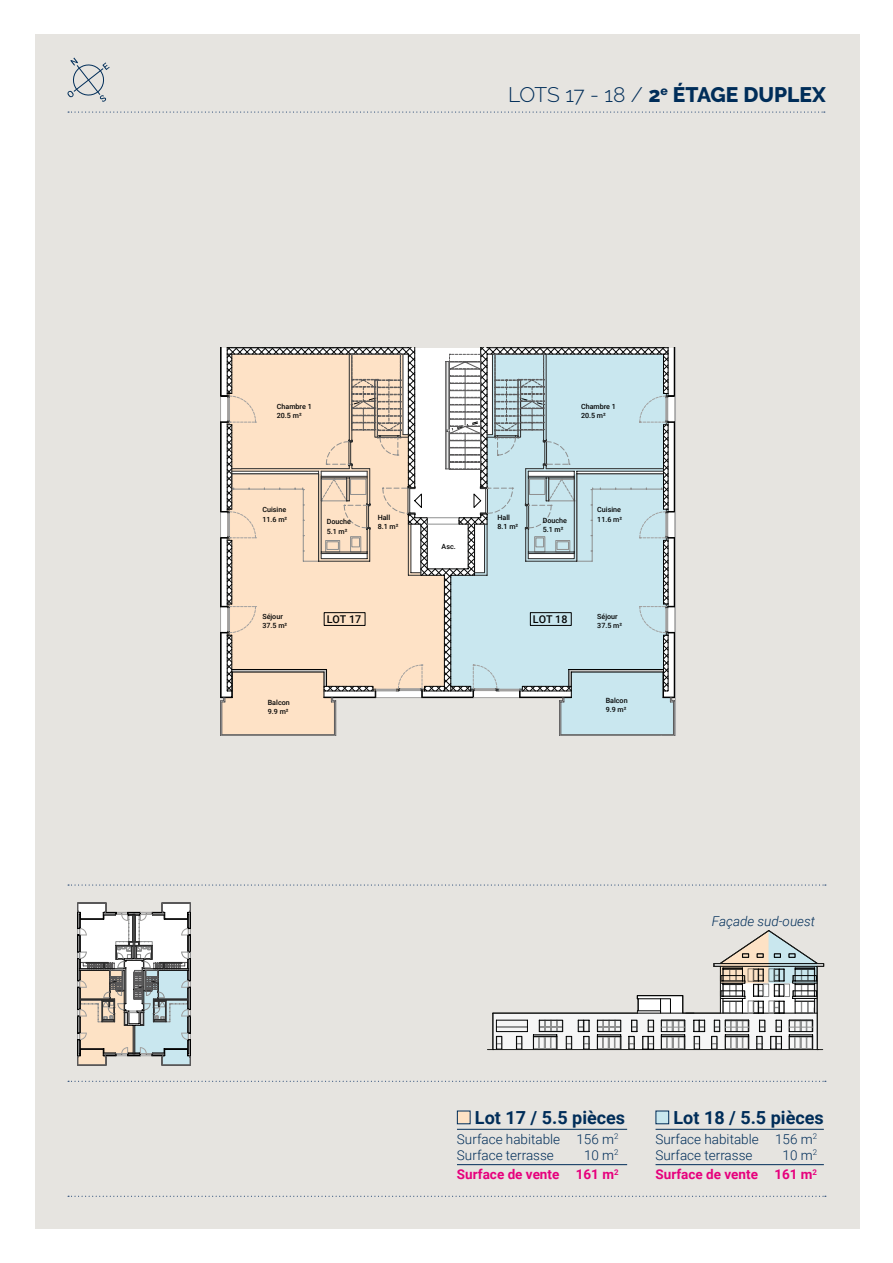
<style>
.page{position:relative;width:893px;height:1263px;background:#fff}
.page>*{position:absolute;margin:0;border:0;box-sizing:border-box;transform-origin:0 0}
.t1{font:800 21px "Raleway";color:#002d59}
.t2{font:700 18px "Roboto";color:#002d59}
.t3{font:300 13.5px/16.2px "Roboto";color:#002d59}
.t4{font:700 13.5px/19.5px "Roboto";color:#e6007d;text-align:right}
.t5{font:italic 300 13.5px "Roboto";color:#002d59}
.t6{font:500 10.65px "Roboto";color:#020303}
.t7{font:500 7.2px/9.1px "Roboto";color:#020303}
.s1{font-weight:300}
.s2{font-weight:300;color:#002d59}
</style>
<div class="page">
<div style="left:35px;top:34px;width:824px;height:1195px;background:#e6e4e0"></div>
<svg style="left:77px;top:902px;width:114px;height:164px;background:#c0c0bc"></svg>
<svg style="left:68px;top:112px;width:757px;height:1px"></svg>
<hr style="left:487px;top:1049px;width:336px;height:1px;background:#1d1e1c">
<svg style="left:492px;top:930px;width:332px;height:120px"></svg>
<svg style="left:68px;top:1196px;width:758px;height:1px"></svg>
<div style="left:278px;top:561px;width:94px;height:43px;background:#fee2c6"></div>
<svg style="left:372px;top:561px;width:296px;height:43px;background:#d2e2e1"></svg>
<hr style="left:427px;top:568px;width:41px;height:1px;background:#020303">
<hr style="left:474px;top:524px;width:1px;height:51px;background:#020303">
<hr style="left:421px;top:524px;width:1px;height:51px;background:#020303">
<hr style="left:450px;top:575px;width:1px;height:116px;background:#020303">
<hr style="left:444px;top:575px;width:1px;height:116px;background:#020303">
<hr style="left:468px;top:524px;width:1px;height:45px;background:#020303">
<hr style="left:227px;top:540px;width:1px;height:64px;background:#020303">
<hr style="left:220px;top:537px;width:1px;height:70px;background:#020303">
<hr style="left:221px;top:538px;width:1px;height:68px;background:#020303">
<hr style="left:231px;top:540px;width:1px;height:64px;background:#020303">
<hr style="left:668px;top:540px;width:1px;height:64px;background:#020303">
<hr style="left:674px;top:538px;width:1px;height:68px;background:#020303">
<hr style="left:663px;top:540px;width:1px;height:64px;background:#020303">
<hr style="left:427px;top:518px;width:1px;height:51px;background:#020303">
<svg style="left:451px;top:572px;width:36px;height:4px"></svg>
<hr style="left:487px;top:524px;width:1px;height:51px;background:#2e2f2f">
<hr style="left:484px;top:524px;width:1px;height:49px;background:#2e2f2f">
<svg style="left:408px;top:572px;width:36px;height:4px"></svg>
<hr style="left:408px;top:524px;width:1px;height:51px;background:#2e2f2f">
<hr style="left:411px;top:524px;width:1px;height:49px;background:#2e2f2f">
<hr style="left:675px;top:347px;width:1px;height:388px;background:#aaaaab">
<svg style="left:220px;top:347px;width:455px;height:214px;background:#d1d2cb"></svg>
<svg style="left:220px;top:604px;width:455px;height:132px;background:#d8d8d1"></svg>
<svg style="left:68px;top:1081px;width:758px;height:1px"></svg>
<svg style="left:68px;top:884px;width:758px;height:2px"></svg>
<div style="left:457px;top:1111px;width:13px;height:13px;background:#fde2c5;border:1px solid #002d59"></div>
<hr style="left:457px;top:1129px;width:170px;height:1px;background:#002d59">
<hr style="left:457px;top:1164px;width:170px;height:1px;background:#002d59">
<svg style="left:67px;top:58px;width:43px;height:44px"></svg>
<div style="left:655px;top:1111px;width:14px;height:13px;background:#c9e7ee;border:1px solid #002d59"></div>
<hr style="left:655px;top:1129px;width:169px;height:1px;background:#002d59">
<hr style="left:655px;top:1164px;width:169px;height:1px;background:#002d59">
<h1 class="t1" style="left:508px;top:82px;width:319px"><span class="s1">LOTS 17 - 18 /</span> 2<sup>e</sup> ÉTAGE DUPLEX</h1>
<p class="t7" style="left:277px;top:402px;width:36px">Chambre 1<br>20.5 m²</p>
<p class="t7" style="left:581px;top:402px;width:36px">Chambre 1<br>20.5 m²</p>
<p class="t7" style="left:262px;top:505px;width:26px">Cuisine<br>11.6 m²</p>
<p class="t7" style="left:327px;top:517px;width:26px">Douche<br>5.1 m²</p>
<p class="t7" style="left:378px;top:512px;width:22px">Hall<br>8.1 m²</p>
<p class="t7" style="left:497px;top:512px;width:22px">Hall<br>8.1 m²</p>
<p class="t7" style="left:543px;top:515px;width:26px">Douche<br>5.1 m²</p>
<p class="t7" style="left:597px;top:505px;width:26px">Cuisine<br>11.6 m²</p>
<p class="t7" style="left:442px;top:542px;width:16px">Asc.</p>
<p class="t7" style="left:262px;top:611px;width:26px">Séjour<br>37.5 m²</p>
<h3 class="t6" style="left:327px;top:611px;width:36px">LOT 17</h3>
<h3 class="t6" style="left:533px;top:611px;width:36px">LOT 18</h3>
<p class="t7" style="left:597px;top:611px;width:26px">Séjour<br>37.5 m²</p>
<p class="t7" style="left:268px;top:697px;width:23px">Balcon<br>9.9 m²</p>
<p class="t7" style="left:606px;top:695px;width:23px">Balcon<br>9.9 m²</p>
<h3 class="t5" style="left:712px;top:911px;width:105px">Façade sud-ouest</h3>
<h2 class="t2" style="left:475px;top:1105px;width:152px">Lot 17 / 5.5 pièces</h2>
<h3 class="t3" style="left:457px;top:1130px;width:163px">Surface habitable 156 m<sup>2<br></sup>Surface terrasse</h3>
<h3 class="t4" style="left:457px;top:1145px;width:163px"><span class="s2">10 m</span><sup>2<br></sup>Surface de vente 161 m<sup>2</sup></h3>
<h2 class="t2" style="left:674px;top:1105px;width:152px">Lot 18 / 5.5 pièces</h2>
<h3 class="t3" style="left:655px;top:1130px;width:163px">Surface habitable 156 m<sup>2<br></sup>Surface terrasse</h3>
<h3 class="t4" style="left:655px;top:1145px;width:163px"><span class="s2">10 m</span><sup>2<br></sup>Surface de vente 161 m<sup>2</sup></h3>
</div>
